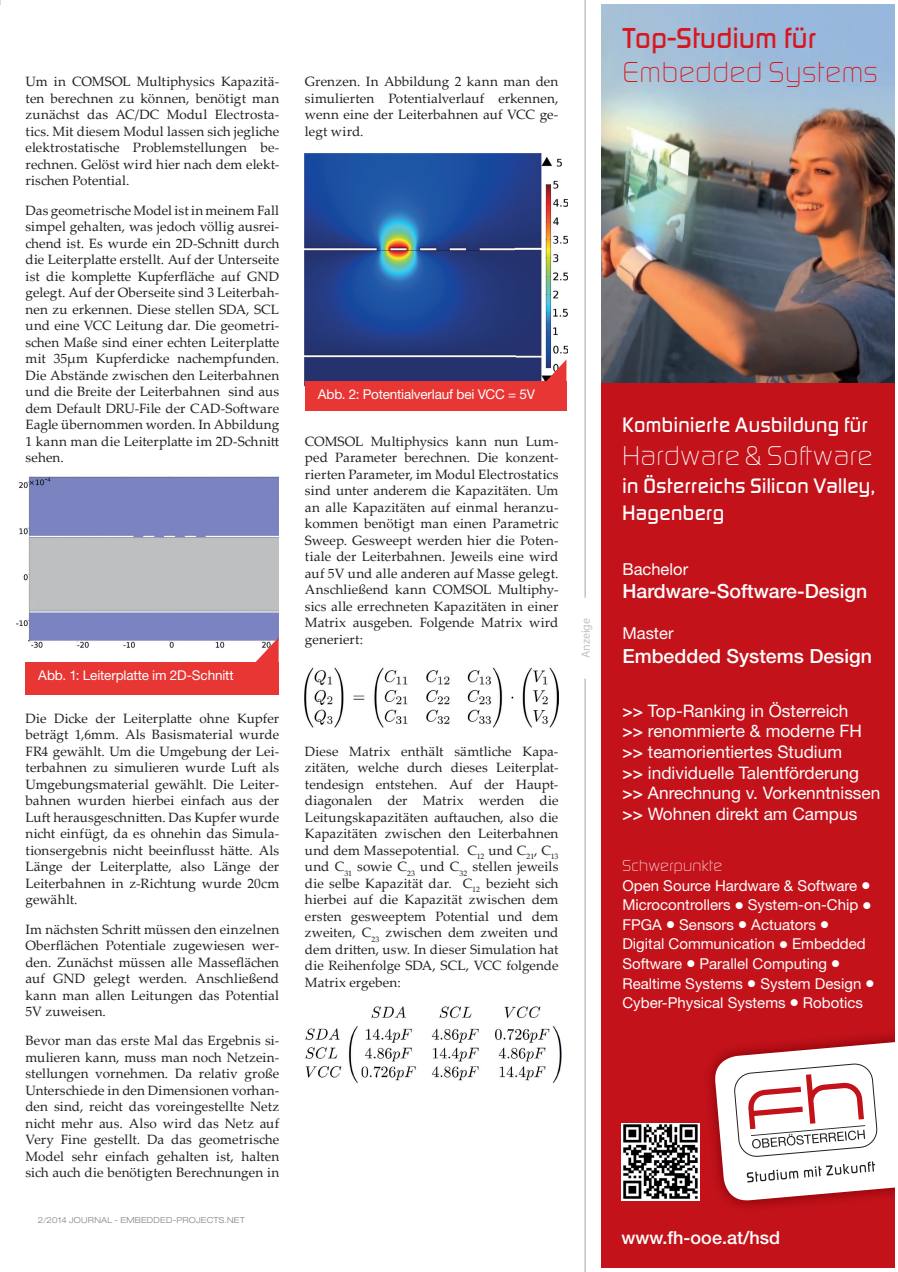
<style>
.page{position:relative;width:898px;height:1272px;background:#fff}
.page>*{position:absolute;margin:0;border:0;box-sizing:border-box;transform-origin:0 0}
.t1{font:300 30px "Digital Sans EF";letter-spacing:.02em;color:#d7171f}
.t2{font:500 30px "Digital Sans EF";letter-spacing:.02em;color:#d7171f}
.t3{font:300 28.2px "Digital Sans EF";letter-spacing:.035em;color:#fff}
.t4{font:500 21.75px/27px "Digital Sans EF";letter-spacing:.02em;color:#fff}
.t5{font:500 19.5px "Helvetica Neue";color:#fff}
.t6{font:500 18px "Helvetica Neue";color:#fff}
.t7{font:17.25px/20.7px "Helvetica Neue";color:#fff}
.t8{font:16.5px "Helvetica Neue";color:#fff}
.t9{font:300 16.5px "Digital Sans EF";letter-spacing:.03em;color:#fff}
.t10{font:15px/19.5px "Helvetica Neue";color:#fff}
.t11{font:13.5px/16.5px "Palatino Linotype";letter-spacing:.005em;color:#231f20;text-align:justify}
.t12{font:13.5px "Helvetica Neue LT Std";letter-spacing:-.01em;color:#fff}
.t13{font:12px "Myriad Pro";color:#c1c2c4}
.t14{font:300 expanded 8.25px "Helvetica Neue LT Std";letter-spacing:.025em;color:#808285}
.s1{font-weight:500}
</style>
<div class="page">
<div style="left:599px;top:0;width:298px;height:1271px;background:linear-gradient(to right,#fff,#fff)"></div>
<img style="left:601px;top:4px;width:293px;height:379px">
<div style="left:601px;top:383px;width:293px;height:884px;background:#c4121a"></div>
<svg style="left:713px;top:1036px;width:181px;height:166px;background:#e6c2c4"></svg>
<img style="left:621px;top:1123px;width:78px;height:77px">
<hr style="left:584px;top:678px;width:1px;height:593px;background:#c1c2c4">
<hr style="left:584px;top:0;width:1px;height:597px;background:#c1c2c4">
<img style="left:16px;top:476px;width:262px;height:172px">
<svg style="left:248px;top:637px;width:30px;height:25px"></svg>
<div style="left:26px;top:662px;width:253px;height:32px;background:#e73634"></div>
<img style="left:305px;top:153px;width:262px;height:233px">
<svg style="left:535px;top:359px;width:31px;height:22px"></svg>
<div style="left:305px;top:381px;width:261px;height:30px;background:#e73634"></div>
<img style="left:305px;top:667px;width:253px;height:61px">
<img style="left:305px;top:1006px;width:257px;height:77px">
<p class="t11" style="left:26px;top:73px;width:255px">Um in COMSOL Multiphysics Kapazitä&shy;ten berechnen zu können, benötigt man zunächst das AC/DC Modul Electrosta&shy;tics. Mit diesem Modul lassen sich jegliche elektrostatische Problemstellungen be&shy;rechnen. Gelöst wird hier nach dem elekt&shy;rischen Potential.</p>
<p class="t11" style="left:26px;top:201px;width:255px">Das geometrische Model ist in meinem Fall simpel gehalten, was jedoch völlig ausrei&shy;chend ist. Es wurde ein 2D-Schnitt durch die Leiterplatte erstellt. Auf der Unterseite ist die komplette Kupferfläche auf GND gelegt. Auf der Oberseite sind 3 Leiterbah&shy;nen zu erkennen. Diese stellen SDA, SCL und eine VCC Leitung dar. Die geometri&shy;schen Maße sind einer echten Leiterplatte mit 35µm Kupferdicke nachempfunden.<br>Die Abstände zwischen den Leiterbahnen und die Breite der Leiterbahnen sind aus dem Default DRU-File der CAD-Software Eagle übernommen worden. In Abbildung 1 kann man die Leiterplatte im 2D-Schnitt sehen.</p>
<p class="t12" style="left:38px;top:667px;width:197px">Abb. 1: Leiterplatte im 2D-Schnitt</p>
<p class="t11" style="left:26px;top:709px;width:255px">Die Dicke der Leiterplatte ohne Kupfer beträgt 1,6mm. Als Basismaterial wurde FR4 gewählt. Um die Umgebung der Lei&shy;terbahnen zu simulieren wurde Luft als Umgebungsmaterial gewählt. Die Leiter&shy;bahnen wurden hierbei einfach aus der Luft herausgeschnitten. Das Kupfer wurde nicht einfügt, da es ohnehin das Simula&shy;tionsergebnis nicht beeinflusst hätte. Als Länge der Leiterplatte, also Länge der Leiterbahnen in z-Richtung wurde 20cm gewählt.</p>
<p class="t11" style="left:26px;top:920px;width:255px">Im nächsten Schritt müssen den einzelnen Oberflächen Potentiale zugewiesen wer&shy;den. Zunächst müssen alle Masseflächen auf GND gelegt werden. Anschließend kann man allen Leitungen das Potential 5V zuweisen.</p>
<p class="t11" style="left:26px;top:1031px;width:255px">Bevor man das erste Mal das Ergebnis si&shy;mulieren kann, muss man noch Netzein&shy;stellungen vornehmen. Da relativ große Unterschiede in den Dimensionen vorhan&shy;den sind, reicht das voreingestellte Netz nicht mehr aus. Also wird das Netz auf Very Fine gestellt. Da das geometrische Model sehr einfach gehalten ist, halten sich auch die benötigten Berechnungen in</p>
<p class="t14" style="left:38px;top:1214px;width:209px">2/2014 JOURNAL - EMBEDDED-PROJECTS.NET</p>
<p class="t11" style="left:305px;top:73px;width:255px">Grenzen. In Abbildung 2 kann man den simulierten Potentialverlauf erkennen, wenn eine der Leiterbahnen auf VCC ge&shy;legt wird.</p>
<p class="t12" style="left:317px;top:386px;width:219px">Abb. 2: Potentialverlauf bei VCC = 5V</p>
<p class="t11" style="left:305px;top:432px;width:255px">COMSOL Multiphysics kann nun Lum&shy;ped Parameter berechnen. Die konzent&shy;rierten Parameter, im Modul Electrostatics sind unter anderem die Kapazitäten. Um an alle Kapazitäten auf einmal heranzu&shy;kommen benötigt man einen Parametric Sweep. Gesweept werden hier die Poten&shy;tiale der Leiterbahnen. Jeweils eine wird auf 5V und alle anderen auf Masse gelegt.<br>Anschließend kann COMSOL Multiphy&shy;sics alle errechneten Kapazitäten in einer Matrix ausgeben. Folgende Matrix wird generiert:</p>
<p class="t13" style="left:578px;top:658px;width:42px;rotate:-90deg">Anzeige</p>
<p class="t11" style="left:305px;top:742px;width:255px">Diese Matrix enthält sämtliche Kapa&shy;zitäten, welche durch dieses Leiterplat&shy;tendesign entstehen. Auf der Haupt&shy;diagonalen der Matrix werden die Leitungskapazitäten auftauchen, also die Kapazitäten zwischen den Leiterbahnen und dem Massepotential. C<sub>12</sub> und C<sub>21</sub>, C<sub>13 </sub>und C<sub>31</sub> sowie C<sub>23</sub> und C<sub>32</sub> stellen jeweils die selbe Kapazität dar. C<sub>12</sub> bezieht sich hierbei auf die Kapazität zwischen dem ersten gesweeptem Potential und dem zweiten, C<sub>23</sub> zwischen dem zweiten und dem dritten, usw. In dieser Simulation hat die Reihenfolge SDA, SCL, VCC folgende Matrix ergeben:</p>
<h1 class="t2" style="left:622px;top:20px;width:194px">Top-Studium für</h1>
<h1 class="t1" style="left:622px;top:54px;width:257px">Embedded Systems</h1>
<h3 class="t4" style="left:622px;top:411px;width:246px">Kombinierte Ausbildung für</h3>
<h2 class="t3" style="left:622px;top:439px;width:251px">Hardware &amp; Software</h2>
<h3 class="t4" style="left:622px;top:472px;width:254px">in Österreichs Silicon Valley,<br>Hagenberg</h3>
<p class="t8" style="left:622px;top:559px;width:67px">Bachelor</p>
<h3 class="t5" style="left:622px;top:579px;width:246px">Hardware-Software-Design</h3>
<p class="t8" style="left:622px;top:623px;width:53px">Master</p>
<h3 class="t5" style="left:622px;top:644px;width:251px">Embedded Systems Design</h3>
<p class="t7" style="left:622px;top:699px;width:259px"><span class="s1">&gt;&gt;</span> Top-Ranking in Österreich<br><span class="s1">&gt;&gt;</span> renommierte &amp; moderne FH <span class="s1">&gt;&gt;</span> teamorientiertes Studium<br><span class="s1">&gt;&gt;</span> individuelle Talentförderung <span class="s1">&gt;&gt;</span> Anrechnung v. Vorkenntnissen <span class="s1">&gt;&gt;</span> Wohnen direkt am Campus</p>
<p class="t9" style="left:622px;top:856px;width:101px">Schwerpunkte</p>
<p class="t10" style="left:622px;top:875px;width:253px">Open Source Hardware &amp; Software ● Microcontrollers ● System-on-Chip ● FPGA ● Sensors ● Actuators ● Digital Communication ● Embedded Software ● Parallel Computing ● Realtime Systems ● System Design ● Cyber-Physical Systems ● Robotics</p>
<h3 class="t6" style="left:621px;top:1226px;width:160px">www.fh-ooe.at/hsd</h3>
</div>
